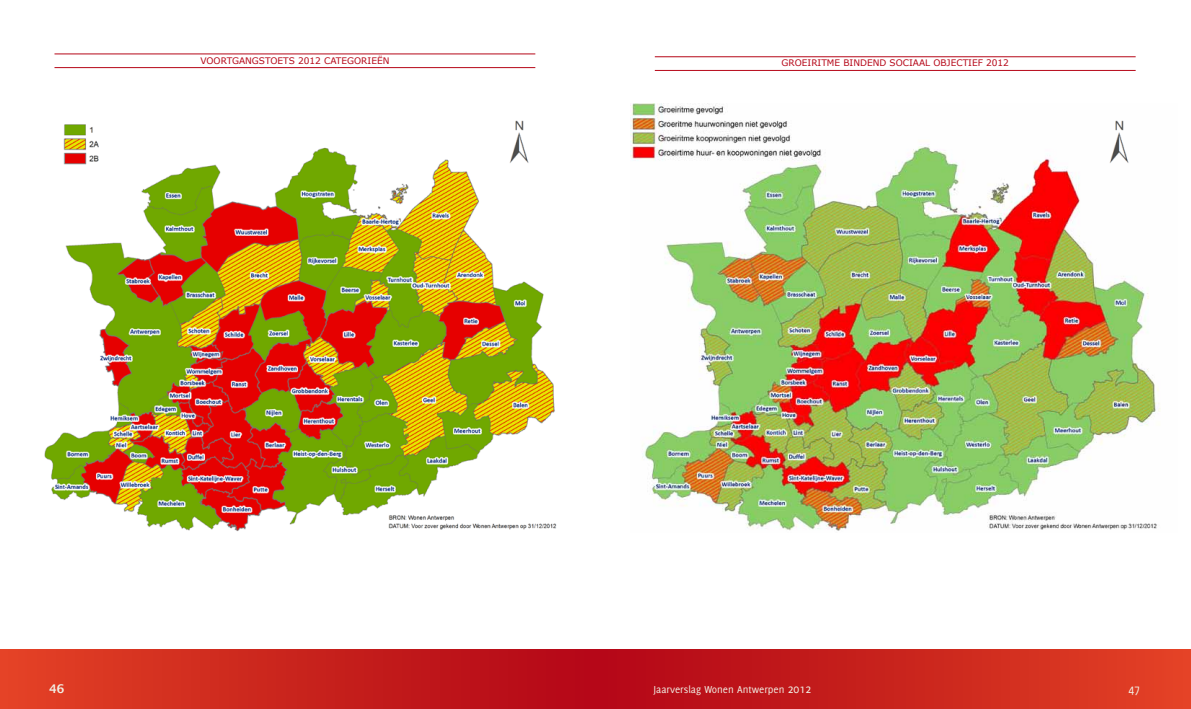
<style>
.page{position:relative;width:1191px;height:709px;background:#fff}
.page>*{position:absolute;margin:0;border:0;box-sizing:border-box;transform-origin:0 0}
.t1{font:13px "Delicious";color:#f1efe4}
.t2{font:600 12px "Lucida Sans";color:#f1efe4}
.t3{font:11px "Delicious";color:#f1efe4}
.t4{font:9px "Verdana";color:#b60718}
.s1{font-size:13px}
</style>
<div class="page">
<div style="left:0;top:649px;width:595px;height:60px;background:linear-gradient(to right,#e24225,#b20516)"></div>
<div style="left:595px;top:649px;width:596px;height:60px;background:linear-gradient(to right,#b20516,#e24225)"></div>
<img style="left:44px;top:124px;width:513px;height:408px">
<hr style="left:54px;top:67px;width:481px;height:1px;background:#b60718">
<hr style="left:54px;top:54px;width:481px;height:1px;background:#b60718">
<img style="left:489px;top:120px;width:56px;height:61px">
<img style="left:630px;top:103px;width:531px;height:428px">
<hr style="left:655px;top:70px;width:480px;height:1px;background:#b60718">
<hr style="left:655px;top:56px;width:480px;height:1px;background:#b60718">
<img style="left:1089px;top:106px;width:56px;height:75px">
<p class="t4" style="left:200px;top:54px;width:8px">VOORTGANGSTOETS</p>
<p class="t4" style="left:298px;top:54px;width:33px">2012 CATEGORIE</p>
<p class="t4" style="left:377px;top:54px;width:12px">ËN</p>
<p class="t4" style="left:781px;top:57px;width:7px">GROEIRITME</p>
<p class="t4" style="left:843px;top:57px;width:7px">BINDEND</p>
<p class="t4" style="left:889px;top:57px;width:7px">SOCIAAL</p>
<p class="t4" style="left:933px;top:57px;width:24px">OBJECTIE</p>
<p class="t4" style="left:977px;top:57px;width:33px">F 2012</p>
<h2 class="t2" style="left:49px;top:681px;width:17px">46</h2>
<p class="t3" style="left:653px;top:682px;width:159px">Jaarverslag Wonen Antwerpen <span class="s1">2012</span></p>
<h1 class="t1" style="left:1128px;top:681px;width:13px">47</h1>
</div>
